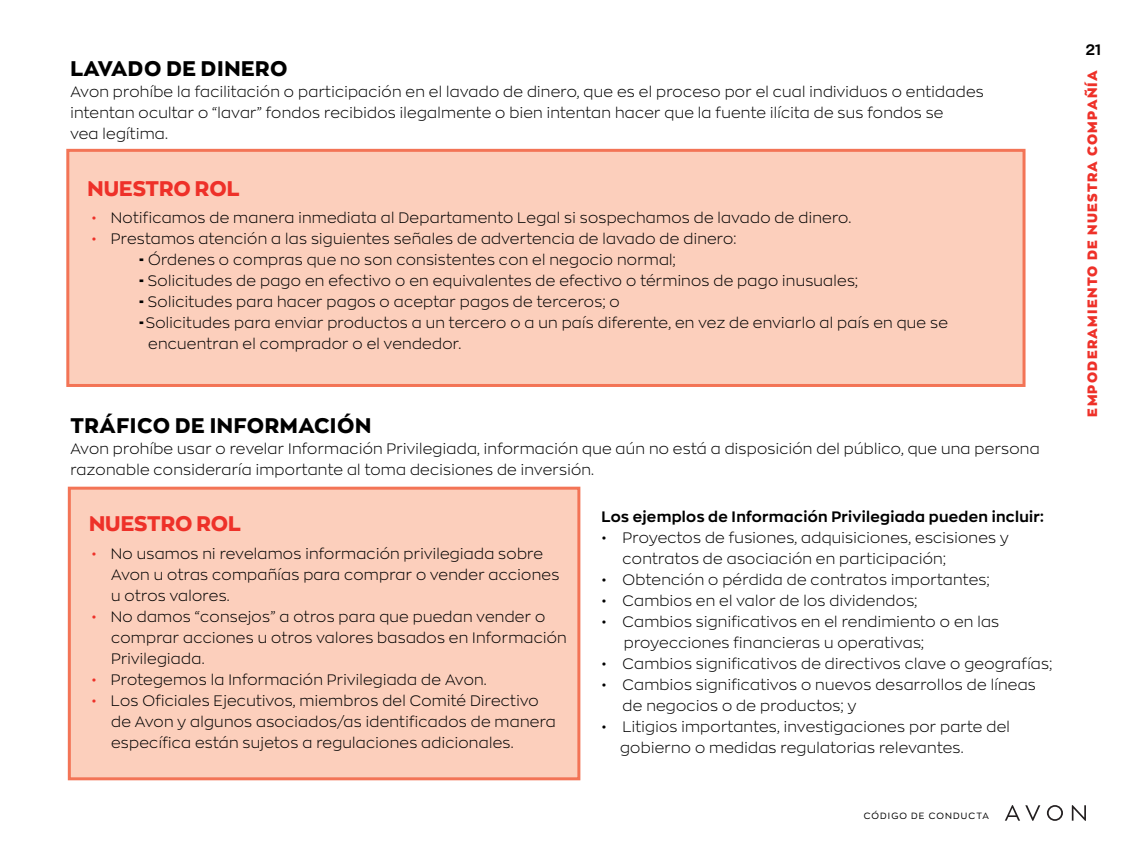
<style>
.page{position:relative;width:1140px;height:859px;background:#fff}
.page>*{position:absolute;margin:0;border:0;box-sizing:border-box;transform-origin:0 0}
.t1{font:800 21px "Zona Pro";letter-spacing:.03em;color:#000}
.t2{font:800 21px "Zona Pro";color:#ee3129}
.t3{font:300 15px/21px "Zona Pro";letter-spacing:.02em;color:#000}
.t4{font:700 15px "Zona Pro";letter-spacing:.02em;color:#000}
.t5{font:900 13.5px "Zona Pro";letter-spacing:.1em;color:#ee3129}
.t6{font:9px "Zona Pro";letter-spacing:.125em;color:#000}
.s1{color:#ee3129}
.s2{font-weight:900}
</style>
<div class="page">
<svg style="left:1005px;top:805px;width:81px;height:16px"></svg>
<div style="left:66px;top:149px;width:959px;height:238px;background:#fccfbc;border:3px solid #f37456"></div>
<div style="left:68px;top:487px;width:512px;height:293px;background:#fccfbc;border:3px solid #f37456"></div>
<h1 class="t1" style="left:70px;top:55px;width:219px">LAVADO DE DINERO</h1>
<p class="t3" style="left:70px;top:81px;width:915px">Avon prohíbe la facilitación o participación en el lavado de dinero, que es el proceso por el cual individuos o entidades intentan ocultar o “lavar” fondos recibidos ilegalmente o bien intentan hacer que la fuente ilícita de sus fondos se<br>vea legítima.</p>
<h1 class="t2" style="left:88px;top:175px;width:153px">NUESTRO ROL</h1>
<p class="t3" style="left:91px;top:207px;width:761px"><span class="s1">•</span> Notificamos de manera inmediata al Departamento Legal si sospechamos de lavado de dinero.</p>
<p class="t3" style="left:91px;top:228px;width:646px"><span class="s1">•</span> Prestamos atención a las siguientes señales de advertencia de lavado de dinero:</p>
<p class="t3" style="left:139px;top:249px;width:538px"><span class="s2">-</span> Órdenes o compras que no son consistentes con el negocio normal;</p>
<p class="t3" style="left:139px;top:270px;width:720px"><span class="s2">-</span> Solicitudes de pago en efectivo o en equivalentes de efectivo o términos de pago inusuales;</p>
<p class="t3" style="left:139px;top:291px;width:482px"><span class="s2">-</span> Solicitudes para hacer pagos o aceptar pagos de terceros; o</p>
<p class="t3" style="left:148px;top:312px;width:801px;text-indent:-9px"><span class="s2">-</span> Solicitudes para enviar productos a un tercero o a un país diferente, en vez de enviarlo al país en que se encuentran el comprador o el vendedor.</p>
<h1 class="t1" style="left:70px;top:412px;width:302px">TRÁFICO DE INFORMACIÓN</h1>
<p class="t3" style="left:70px;top:438px;width:970px">Avon prohíbe usar o revelar Información Privilegiada, información que aún no está a disposición del público, que una persona razonable consideraría importante al toma decisiones de inversión.</p>
<h1 class="t2" style="left:89px;top:509px;width:153px">NUESTRO ROL</h1>
<p class="t3" style="left:111px;top:543px;width:449px;text-indent:-20px"><span class="s1">•</span> No usamos ni revelamos información privilegiada sobre<br>Avon u otras compañías para comprar o vender acciones u otros valores.</p>
<p class="t3" style="left:111px;top:606px;width:457px;text-indent:-20px"><span class="s1">•</span> No damos “consejos” a otros para que puedan vender o comprar acciones u otros valores basados en Información<br>Privilegiada.</p>
<p class="t3" style="left:91px;top:669px;width:397px"><span class="s1">•</span> Protegemos la Información Privilegiada de Avon.</p>
<p class="t3" style="left:111px;top:690px;width:446px;text-indent:-20px"><span class="s1">•</span> Los Oficiales Ejecutivos, miembros del Comité Directivo de Avon y algunos asociados/as identificados de manera específica están sujetos a regulaciones adicionales.</p>
<p class="t4" style="left:601px;top:507px;width:444px">Los ejemplos de Información Privilegiada pueden incluir:</p>
<p class="t3" style="left:622px;top:527px;width:388px;text-indent:-21px">• Proyectos de fusiones, adquisiciones, escisiones y contratos de asociación en participación;</p>
<p class="t3" style="left:601px;top:569px;width:389px">• Obtención o pérdida de contratos importantes;</p>
<p class="t3" style="left:601px;top:590px;width:317px">• Cambios en el valor de los dividendos;</p>
<p class="t3" style="left:624px;top:611px;width:377px;text-indent:-22px">• Cambios significativos en el rendimiento o en las proyecciones financieras u operativas;</p>
<p class="t3" style="left:601px;top:653px;width:452px">• Cambios significativos de directivos clave o geografías;</p>
<p class="t3" style="left:622px;top:674px;width:415px;text-indent:-21px">• Cambios significativos o nuevos desarrollos de líneas de negocios o de productos; y</p>
<p class="t3" style="left:620px;top:716px;width:391px;text-indent:-19px">• Litigios importantes, investigaciones por parte del gobierno o medidas regulatorias relevantes.</p>
<p class="t6" style="left:863px;top:810px;width:127px">CÓDIGO DE CONDUCTA</p>
<p class="t4" style="left:1086px;top:40px;width:17px">21</p>
<p class="t5" style="left:1083px;top:416px;width:348px;rotate:-90deg">EMPODERAMIENTO DE NUESTRA COMPAÑÍA</p>
</div>
